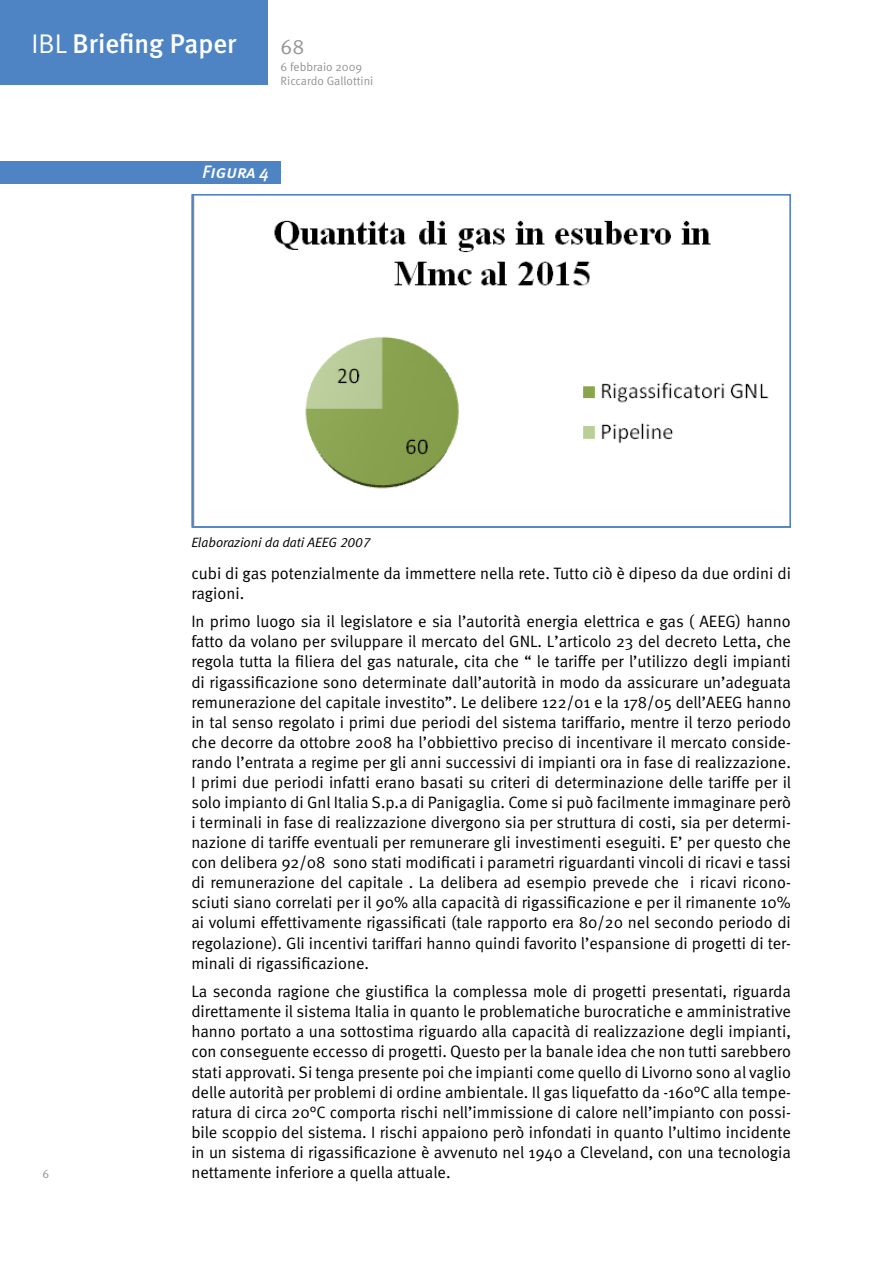
<style>
.page{position:relative;width:893px;height:1263px;background:#fff}
.page>*{position:absolute;margin:0;border:0;box-sizing:border-box;transform-origin:0 0}
.t1{font:500 27px "Meta";color:#fff}
.t2{font:21px "Meta Normal";color:#939598}
.t3{font:18px "Meta Medium Italic Caps";color:#fff}
.t4{font:16.5px/20.1px "Meta Normal";color:#000;text-align:justify}
.t5{font:italic 13.5px "Meta Normal LF";color:#000}
.t6{font:12px "Meta Normal";color:#939598}
.s1{font-family:"Meta Normal";font-weight:400}
</style>
<div class="page">
<div style="left:0;top:0;width:268px;height:85px;background:#4e84c4"></div>
<div style="left:0;top:162px;width:281px;height:22px;background:#4e84c4"></div>
<img style="left:194px;top:197px;width:575px;height:327px">
<div style="left:191px;top:194px;width:600px;height:333px;border:2px solid #4e84c4"></div>
<h1 class="t1" style="left:32px;top:27px;width:206px"><span class="s1">IBL</span> Briefing Paper</h1>
<p class="t2" style="left:281px;top:34px;width:25px">68</p>
<p class="t6" style="left:281px;top:60px;width:83px">6 febbraio 2009</p>
<p class="t6" style="left:281px;top:74px;width:94px">Riccardo Gallottini</p>
<p class="t3" style="left:202px;top:161px;width:68px">Figura 4</p>
<p class="t5" style="left:191px;top:534px;width:180px">Elaborazioni da dati AEEG 2007</p>
<p class="t4" style="left:191px;top:563px;width:601px">cubi di gas potenzialmente da immettere nella rete. Tutto ciò è dipeso da due ordini di ragioni.</p>
<p class="t4" style="left:191px;top:611px;width:601px">In primo luogo sia il legislatore e sia l’autorità energia elettrica e gas ( AEEG) hanno fatto da volano per sviluppare il mercato del GNL. L’articolo 23 del decreto Letta, che regola tutta la filiera del gas naturale, cita che “ le tariffe per l’utilizzo degli impianti di rigassificazione sono determinate dall’autorità in modo da assicurare un’adeguata remunerazione del capitale investito”. Le delibere 122/01 e la 178/05 dell’AEEG hanno in tal senso regolato i primi due periodi del sistema tariffario, mentre il terzo periodo che decorre da ottobre 2008 ha l’obbiettivo preciso di incentivare il mercato conside&shy;rando l’entrata a regime per gli anni successivi di impianti ora in fase di realizzazione.<br>I primi due periodi infatti erano basati su criteri di determinazione delle tariffe per il solo impianto di Gnl Italia S.p.a di Panigaglia. Come si può facilmente immaginare però i terminali in fase di realizzazione divergono sia per struttura di costi, sia per determi&shy;nazione di tariffe eventuali per remunerare gli investimenti eseguiti. E’ per questo che con delibera 92/08 sono stati modificati i parametri riguardanti vincoli di ricavi e tassi di remunerazione del capitale . La delibera ad esempio prevede che i ricavi ricono&shy;sciuti siano correlati per il 90% alla capacità di rigassificazione e per il rimanente 10% ai volumi effettivamente rigassificati (tale rapporto era 80/20 nel secondo periodo di regolazione). Gli incentivi tariffari hanno quindi favorito l’espansione di progetti di ter&shy;minali di rigassificazione.</p>
<p class="t4" style="left:191px;top:981px;width:601px">La seconda ragione che giustifica la complessa mole di progetti presentati, riguarda direttamente il sistema Italia in quanto le problematiche burocratiche e amministrative hanno portato a una sottostima riguardo alla capacità di realizzazione degli impianti, con conseguente eccesso di progetti. Questo per la banale idea che non tutti sarebbero stati approvati. Si tenga presente poi che impianti come quello di Livorno sono al vaglio delle autorità per problemi di ordine ambientale. Il gas liquefatto da -160°C alla tempe&shy;ratura di circa 20°C comporta rischi nell’immissione di calore nell’impianto con possi&shy;bile scoppio del sistema. I rischi appaiono però infondati in quanto l’ultimo incidente in un sistema di rigassificazione è avvenuto nel 1940 a Cleveland, con una tecnologia nettamente inferiore a quella attuale.</p>
</div>
